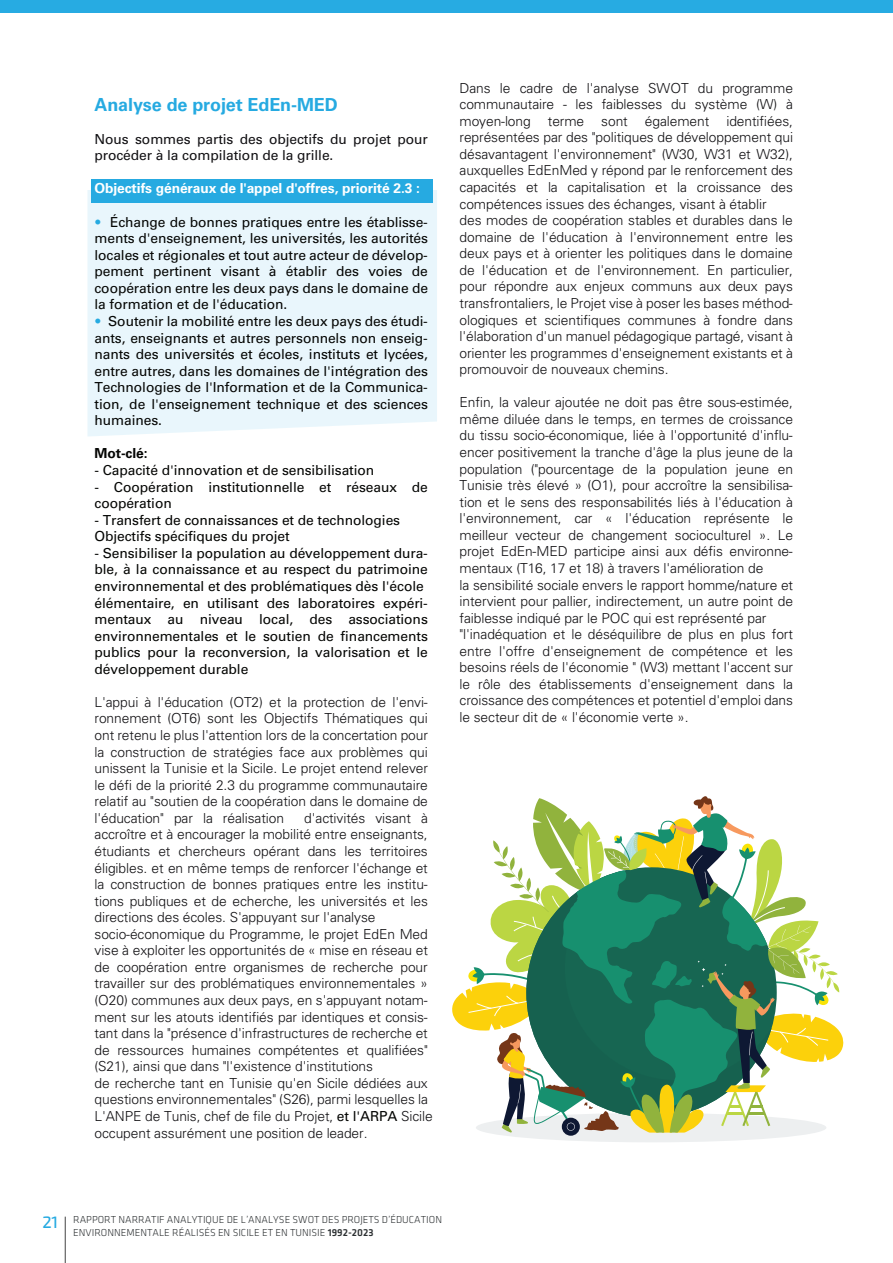
<style>
.page{position:relative;width:893px;height:1263px;background:#fff}
.page>*{position:absolute;margin:0;border:0;box-sizing:border-box;transform-origin:0 0}
.t1{font:700 18px "Univers LT Std";letter-spacing:-.005em;color:#26aae1}
.t2{font:300 13.8px/16.5px "Univers LT Std";letter-spacing:-.005em;color:#111013}
.t3{font:13.8px/16.5px "Univers LT Std";letter-spacing:-.005em;color:#040503}
.t4{font:13.8px/16.5px "Univers LT Std";letter-spacing:-.005em;color:#111013}
.t5{font:700 13.8px "Univers LT Std";letter-spacing:-.005em;color:#fff}
.t6{font:700 13.8px "Univers LT Std";letter-spacing:-.005em;color:#040503}
.t7{font:300 10.5px/12.6px "Klavika";color:#2c3032}
.s1{font-weight:300;color:#26aae1}
.s2{font-weight:400;color:#040503}
.s3{font-family:"Exo 2";font-weight:500;font-size:16.5px;color:#26aae1}
.s4{font-weight:500}
</style>
<div class="page">
<div style="left:87px;top:190px;width:350px;height:247px;background:#e9f6fc"></div>
<div style="left:91px;top:179px;width:342px;height:23px;background:#26aae1"></div>
<div style="left:0;top:0;width:893px;height:13px;background:#27abe2"></div>
<div style="left:476px;top:1113px;width:350px;height:29px;background:#edeff0;border-radius:50%"></div>
<svg style="left:562px;top:1118px;width:18px;height:18px"></svg>
<svg style="left:452px;top:796px;width:391px;height:337px"></svg>
<hr style="left:65px;top:1216px;width:1px;height:47px;background:#434343">
<h1 class="t1" style="left:95px;top:94px;width:245px">Analyse de projet EdEn-MED</h1>
<p class="t4" style="left:95px;top:131px;width:335px">Nous sommes partis des objectifs du projet pour procéder à la compilation de la grille.</p>
<p class="t5" style="left:95px;top:181px;width:327px">Objectifs généraux de l'appel d'offres, priorité 2.3 :</p>
<p class="t3" style="left:95px;top:214px;width:335px;text-align:justify"><span class="s1">•</span> Échange de bonnes pratiques entre les établisse&shy;ments d'enseignement, les universités, les autorités locales et régionales et tout autre acteur de dévelop&shy;pement pertinent visant à établir des voies de coopération entre les deux pays dans le domaine de la formation et de l'éducation.</p>
<p class="t3" style="left:95px;top:313px;width:335px;text-align:justify"><span class="s1">•</span> Soutenir la mobilité entre les deux pays des étudi&shy;ants, enseignants et autres personnels non enseig&shy;nants des universités et écoles, instituts et lycées, entre autres, dans les domaines de l'intégration des Technologies de l'Information et de la Communica&shy;tion, de l'enseignement technique et des sciences humaines.</p>
<p class="t6" style="left:95px;top:445px;width:55px">Mot-clé:</p>
<p class="t3" style="left:95px;top:462px;width:281px">- Capacité d'innovation et de sensibilisation</p>
<p class="t3" style="left:95px;top:478px;width:335px">- Coopération institutionnelle et réseaux de coopération</p>
<p class="t3" style="left:95px;top:512px;width:307px">- Transfert de connaissances et de technologies<br>Objectifs spécifiques du projet</p>
<p class="t3" style="left:95px;top:545px;width:335px">- Sensibiliser la population au développement dura&shy;ble, à la connaissance et au respect du patrimoine environnemental et des problématiques dès l'école élémentaire, en utilisant des laboratoires expéri&shy;mentaux au niveau local, des associations environnementales et le soutien de financements publics pour la reconversion, la valorisation et le développement durable</p>
<p class="t2" style="left:95px;top:694px;width:335px;text-align:justify">L'appui à l'éducation (OT2) et la protection de l'envi&shy;ronnement (OT6) sont les Objectifs Thématiques qui ont retenu le plus l'attention lors de la concertation pour la construction de stratégies face aux problèmes qui unissent la Tunisie et la Sicile. Le projet entend relever le défi de la priorité 2.3 du programme communautaire relatif au "soutien de la coopération dans le domaine de l'éducation" par la réalisation</p>
<p class="t2" style="left:95px;top:810px;width:340px;text-indent:210px">d'activités visant à accroître et à encourager la mobilité entre enseignants, étudiants et chercheurs opérant dans les territoires éligibles. et en même temps de renforcer l'échange et la construction de bonnes pratiques entre les institu&shy;tions publiques et de echerche, les universités et les directions des écoles. S'appuyant sur l'analyse socio-économique du Programme, le projet EdEn Med vise à exploiter les opportunités de « mise en réseau et de coopération entre organismes de recherche pour travailler sur des problématiques environnementales » (O20) communes aux deux pays, en s'appuyant notam&shy;ment sur les atouts identifiés par identiques et consis&shy;tant dans la "présence d'infrastructures de recherche et de ressources humaines compétentes et qualifiées" (S21), ainsi que dans "l'existence d'institutions<br>de recherche tant en Tunisie qu'en Sicile dédiées aux questions environnementales" (S26), parmi lesquelles la L'ANPE de Tunis, chef de file du Projet, <span class="s2">et l'ARPA</span> Sicile occupent assurément une position de leader.</p>
<p class="t2" style="left:459px;top:80px;width:335px">Dans le cadre de l'analyse SWOT du programme communautaire - les faiblesses du système (W) à moyen-long terme sont également identifiées, représentées par des "politiques de développement qui désavantagent l'environnement" (W30, W31 et W32), auxquelles EdEnMed y répond par le renforcement des capacités et la capitalisation et la croissance des compétences issues des échanges, visant à établir<br>des modes de coopération stables et durables dans le domaine de l'éducation à l'environnement entre les deux pays et à orienter les politiques dans le domaine de l'éducation et de l'environnement. En particulier, pour répondre aux enjeux communs aux deux pays transfrontaliers, le Projet vise à poser les bases méthod&shy;ologiques et scientifiques communes à fondre dans l'élaboration d'un manuel pédagogique partagé, visant à orienter les programmes d'enseignement existants et à promouvoir de nouveaux chemins.</p>
<p class="t2" style="left:459px;top:394px;width:335px">Enfin, la valeur ajoutée ne doit pas être sous-estimée, même diluée dans le temps, en termes de croissance du tissu socio-économique, liée à l'opportunité d'influ&shy;encer positivement la tranche d'âge la plus jeune de la population ("pourcentage de la population jeune en Tunisie très élevé » (O1), pour accroître la sensibilisa&shy;tion et le sens des responsabilités liés à l'éducation à l'environnement, car « l'éducation représente le meilleur vecteur de changement socioculturel ». Le projet EdEn-MED participe ainsi aux défis environne&shy;mentaux (T16, 17 et 18) à travers l'amélioration de<br>la sensibilité sociale envers le rapport homme/nature et intervient pour pallier, indirectement, un autre point de faiblesse indiqué par le POC qui est représenté par "l'inadéquation et le déséquilibre de plus en plus fort entre l'offre d'enseignement de compétence et les besoins réels de l'économie " (W3) mettant l'accent sur le rôle des établissements d'enseignement dans la croissance des compétences et potentiel d'emploi dans le secteur dit de « l'économie verte ».</p>
<p class="t7" style="left:73px;top:1213px;width:370px;text-indent:-31px"><span class="s3">21</span> RAPPORT NARRATIF ANALYTIQUE DE L’ANALYSE SWOT DES PROJETS D’ÉDUCATION<br>ENVIRONNEMENTALE RÉALISÉS EN SICILE ET EN TUNISIE <span class="s4">1992-2023</span></p>
</div>
